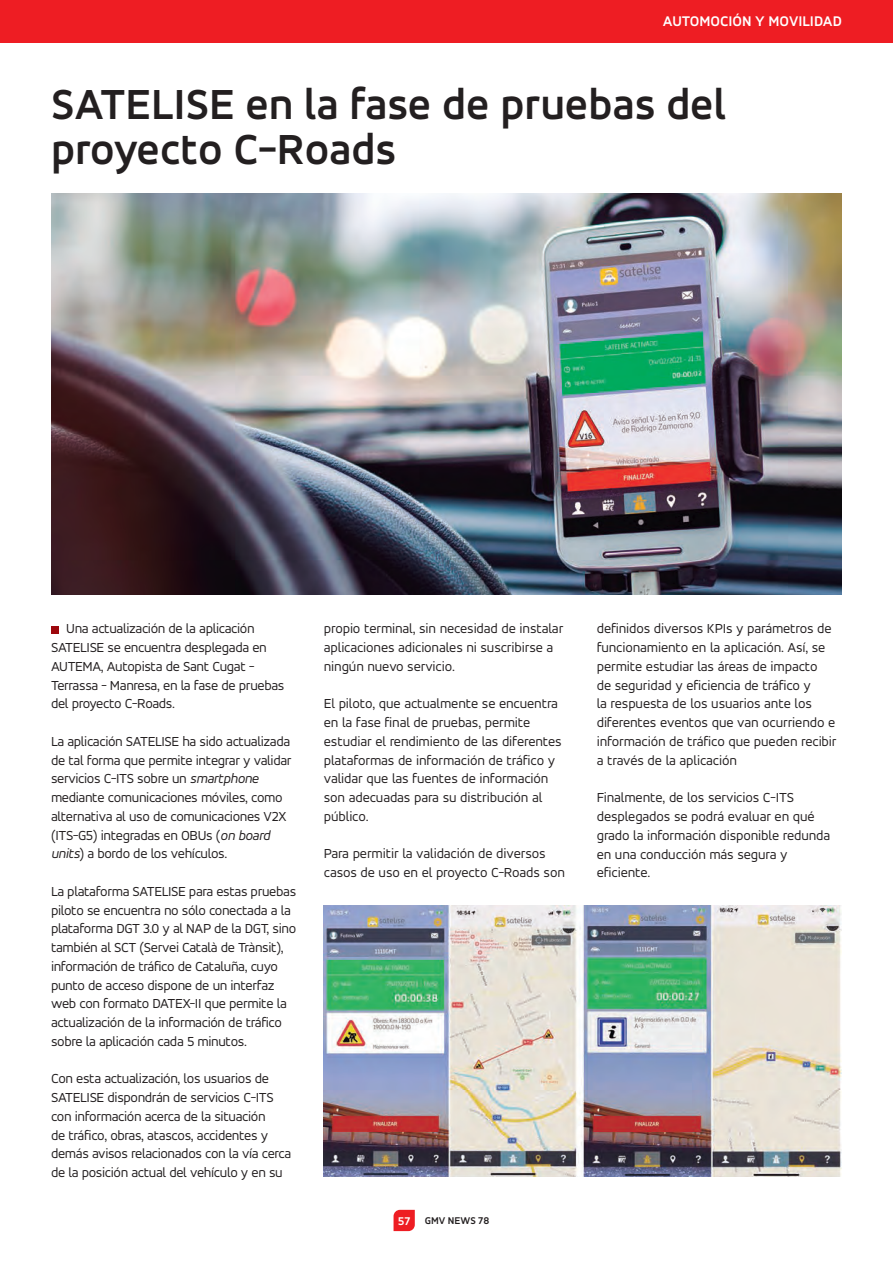
<style>
.page{position:relative;width:893px;height:1263px;background:#fff}
.page>*{position:absolute;margin:0;border:0;box-sizing:border-box;transform-origin:0 0}
.Titulo_B{font:700 45px/45px "Accord Alternate";color:#231f20}
.t1{font:700 15px "Accord Alternate";color:#fff}
.Texto_GENERAL{font:14.25px/18.8px "Accord Alternate";letter-spacing:-.025em;color:#231f20}
.numero_pie_de_pagina{font:700 12px "Accord Alternate";color:#fff}
.pie_de_pagina{font:700 10.5px "Accord Alternate";color:#231f20}
.s1{font-style:italic}
</style>
<div class="page">
<div style="left:0;top:0;width:893px;height:43px;background:#ee1d23"></div>
<svg style="left:394px;top:1210px;width:21px;height:21px"></svg>
<div style="left:51px;top:626px;width:7px;height:7px;background:#9d070d"></div>
<img style="left:51px;top:193px;width:791px;height:402px">
<img style="left:324px;top:906px;width:518px;height:271px">
<p class="t1" style="left:663px;top:12px;width:181px">AUTOMOCIÓN Y MOVILIDAD</p>
<p class="Titulo_B" style="left:51px;top:81px;width:676px">SATELISE en la fase de pruebas del proyecto C-Roads</p>
<p class="Texto_GENERAL" style="left:51px;top:619px;width:235px;text-indent:15px">Una actualización de la aplicación SATELISE se encuentra desplegada en AUTEMA, Autopista de Sant Cugat - Terrassa - Manresa, en la fase de pruebas del proyecto C-Roads.</p>
<p class="Texto_GENERAL" style="left:51px;top:731px;width:242px">La aplicación SATELISE ha sido actualizada de tal forma que permite integrar y validar servicios C-ITS sobre un <span class="s1">smartphone </span>mediante comunicaciones móviles, como alternativa al uso de comunicaciones V2X (ITS-G5) integradas en OBUs (<span class="s1">on board units</span>) a bordo de los vehículos.</p>
<p class="Texto_GENERAL" style="left:51px;top:881px;width:247px">La plataforma SATELISE para estas pruebas piloto se encuentra no sólo conectada a la plataforma DGT 3.0 y al NAP de la DGT, sino también al SCT (Servei Català de Trànsit), información de tráfico de Cataluña, cuyo punto de acceso dispone de un interfaz web con formato DATEX-II que permite la actualización de la información de tráfico sobre la aplicación cada 5 minutos.</p>
<p class="Texto_GENERAL" style="left:51px;top:1069px;width:242px">Con esta actualización, los usuarios de SATELISE dispondrán de servicios C-ITS con información acerca de la situación<br>de tráfico, obras, atascos, accidentes y demás avisos relacionados con la vía cerca de la posición actual del vehículo y en su</p>
<p class="Texto_GENERAL" style="left:324px;top:619px;width:241px">propio terminal, sin necesidad de instalar aplicaciones adicionales ni suscribirse a ningún nuevo servicio.</p>
<p class="Texto_GENERAL" style="left:324px;top:694px;width:239px">El piloto, que actualmente se encuentra en la fase final de pruebas, permite estudiar el rendimiento de las diferentes plataformas de información de tráfico y validar que las fuentes de información son adecuadas para su distribución al público.</p>
<p class="Texto_GENERAL" style="left:324px;top:844px;width:242px">Para permitir la validación de diversos casos de uso en el proyecto C-Roads son</p>
<p class="numero_pie_de_pagina" style="left:398px;top:1214px;width:14px">57</p>
<p class="pie_de_pagina" style="left:425px;top:1214px;width:66px">GMV NEWS 78</p>
<p class="Texto_GENERAL" style="left:597px;top:619px;width:241px">definidos diversos KPIs y parámetros de funcionamiento en la aplicación. Así, se permite estudiar las áreas de impacto<br>de seguridad y eficiencia de tráfico y<br>la respuesta de los usuarios ante los diferentes eventos que van ocurriendo e información de tráfico que pueden recibir a través de la aplicación</p>
<p class="Texto_GENERAL" style="left:597px;top:788px;width:235px">Finalmente, de los servicios C-ITS desplegados se podrá evaluar en qué grado la información disponible redunda en una conducción más segura y eficiente.</p>
</div>
